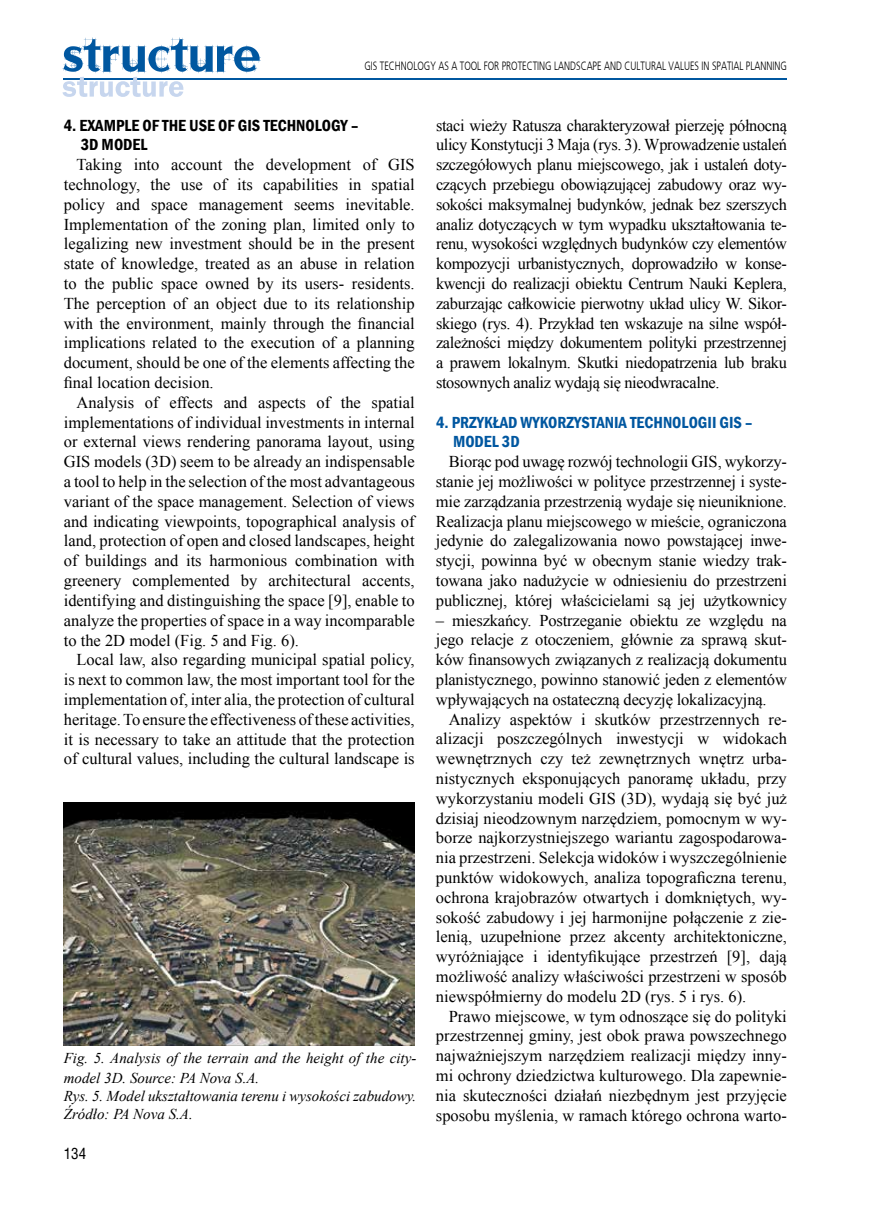
<style>
.page{position:relative;width:872px;height:1212px;background:#fff}
.page>*{position:absolute;margin:0;border:0;box-sizing:border-box;transform-origin:0 0}
.t1{font:16.5px/19.8px "Times New Roman";color:#000;text-align:justify}
.t2{font:600 condensed 16.5px "Franklin Gothic";color:#0057a0}
.t3{font:600 condensed 16.5px "Franklin Gothic";color:#000}
.t4{font:italic 15px/19.8px "Times New Roman";color:#000}
.t5{font:15px "Switzerland Condensed";color:#000}
.t6{font:12px "Frutiger Light Cn";color:#000}
</style>
<div class="page">
<hr style="left:63px;top:78px;width:724px;height:1px;background:#0057a0">
<svg style="left:62px;top:38px;width:199px;height:58px"></svg>
<img style="left:64px;top:802px;width:351px;height:244px">
<p class="t6" style="left:364px;top:59px;width:424px">GIS TECHNOLOGY AS A TOOL FOR PROTECTING LANDSCAPE AND CULTURAL VALUES IN SPATIAL PLANNING</p>
<p class="t3" style="left:64px;top:114px;width:34px">4. EXAMPLE</p>
<p class="t3" style="left:142px;top:114px;width:56px">OFTHE USE</p>
<p class="t3" style="left:218px;top:114px;width:55px">OF GIS TECHNOLOGY</p>
<p class="t3" style="left:351px;top:114px;width:9px">–</p>
<p class="t3" style="left:81px;top:134px;width:31px">3D MODEL</p>
<p class="t1" style="left:64px;top:155px;width:352px;text-indent:13px">Taking into account the development of GIS technology, the use of its capabilities in spatial policy and space management seems inevitable.<br>Implementation of the zoning plan, limited only to legalizing new investment should be in the present state of knowledge, treated as an abuse in relation to the public space owned by its users- residents.<br>The perception of an object due to its relationship with the environment, mainly through the financial implications related to the execution of a planning document, should be one of the elements affecting the final location decision.</p>
<p class="t1" style="left:64px;top:392px;width:352px;text-indent:13px">Analysis of effects and aspects of the spatial implementations of individual investments in internal or external views rendering panorama layout, using GIS models (3D) seem to be already an indispensable a tool to help in the selection of the most advantageous variant of the space management. Selection of views and indicating viewpoints, topographical analysis of land, protection of open and closed landscapes, height of buildings and its harmonious combination with greenery complemented by architectural accents, identifying and distinguishing the space [9], enable to analyze the properties of space in a way incomparable to the 2D model (Fig. 5 and Fig. 6).</p>
<p class="t1" style="left:64px;top:650px;width:352px;text-indent:13px">Local law, also regarding municipal spatial policy, is next to common law, the most important tool for the implementation of, inter alia, the protection of cultural heritage. To ensure the effectiveness of these activities, it is necessary to take an attitude that the protection of cultural values, including the cultural landscape is</p>
<p class="t4" style="left:64px;top:1048px;width:354px">Fig. 5. Analysis of the terrain and the height of the city&shy;model 3D. Source: PA Nova S.A.</p>
<p class="t4" style="left:64px;top:1087px;width:354px;line-height:18px">Rys. 5. Model ukształtowania terenu i wysokości zabudowy.<br>Źródło: PA Nova S.A.</p>
<p class="t5" style="left:64px;top:1145px;width:24px">134</p>
<p class="t1" style="left:436px;top:115px;width:352px">staci wieży Ratusza charakteryzował pierzeję północną ulicy Konstytucji 3 Maja (rys. 3). Wprowadzenie ustaleń szczegółowych planu miejscowego, jak i ustaleń doty&shy;czących przebiegu obowiązującej zabudowy oraz wy&shy;sokości maksymalnej budynków, jednak bez szerszych analiz dotyczących w tym wypadku ukształtowania te&shy;renu, wysokości względnych budynków czy elementów kompozycji urbanistycznych, doprowadziło w konse&shy;kwencji do realizacji obiektu Centrum Nauki Keplera, zaburzając całkowicie pierwotny układ ulicy W. Sikor&shy;skiego (rys. 4). Przykład ten wskazuje na silne współ&shy;zależności między dokumentem polityki przestrzennej a prawem lokalnym. Skutki niedopatrzenia lub braku stosownych analiz wydają się nieodwracalne.</p>
<p class="t2" style="left:436px;top:411px;width:34px">4. PRZYKŁAD</p>
<p class="t2" style="left:520px;top:411px;width:10px">WYKORZYSTANIA</p>
<p class="t2" style="left:630px;top:411px;width:9px">TECHNOLOGII</p>
<p class="t2" style="left:719px;top:411px;width:34px">GIS –</p>
<p class="t2" style="left:453px;top:431px;width:10px">MODEL</p>
<p class="t2" style="left:502px;top:431px;width:18px">3D</p>
<p class="t1" style="left:436px;top:451px;width:352px;text-indent:13px">Biorąc pod uwagę rozwój technologii GIS, wykorzy&shy;stanie jej możliwości w polityce przestrzennej i syste&shy;mie zarządzania przestrzenią wydaje się nieuniknione.<br>Realizacja planu miejscowego w mieście, ograniczona jedynie do zalegalizowania nowo powstającej inwe&shy;stycji, powinna być w obecnym stanie wiedzy trak&shy;towana jako nadużycie w odniesieniu do przestrzeni publicznej, której właścicielami są jej użytkownicy</p>
<p class="t1" style="left:436px;top:610px;width:352px">– mieszkańcy. Postrzeganie obiektu ze względu na jego relacje z otoczeniem, głównie za sprawą skut&shy;ków finansowych związanych z realizacją dokumentu planistycznego, powinno stanowić jeden z elementów wpływających na ostateczną decyzję lokalizacyjną.</p>
<p class="t1" style="left:436px;top:709px;width:352px;text-indent:13px">Analizy aspektów i skutków przestrzennych re&shy;alizacji poszczególnych inwestycji w widokach wewnętrznych czy też zewnętrznych wnętrz urba&shy;nistycznych eksponujących panoramę układu, przy wykorzystaniu modeli GIS (3D), wydają się być już dzisiaj nieodzownym narzędziem, pomocnym w wy&shy;borze najkorzystniejszego wariantu zagospodarowa&shy;nia przestrzeni. Selekcja widoków i wyszczególnienie punktów widokowych, analiza topograficzna terenu, ochrona krajobrazów otwartych i domkniętych, wy&shy;sokość zabudowy i jej harmonijne połączenie z zie&shy;lenią, uzupełnione przez akcenty architektoniczne, wyróżniające i identyfikujące przestrzeń [9], dają możliwość analizy właściwości przestrzeni w sposób niewspółmierny do modelu 2D (rys. 5 i rys. 6).</p>
<p class="t1" style="left:436px;top:1006px;width:352px;text-indent:13px">Prawo miejscowe, w tym odnoszące się do polityki przestrzennej gminy, jest obok prawa powszechnego najważniejszym narzędziem realizacji między inny&shy;mi ochrony dziedzictwa kulturowego. Dla zapewnie&shy;nia skuteczności działań niezbędnym jest przyjęcie sposobu myślenia, w ramach którego ochrona warto-</p>
</div>
